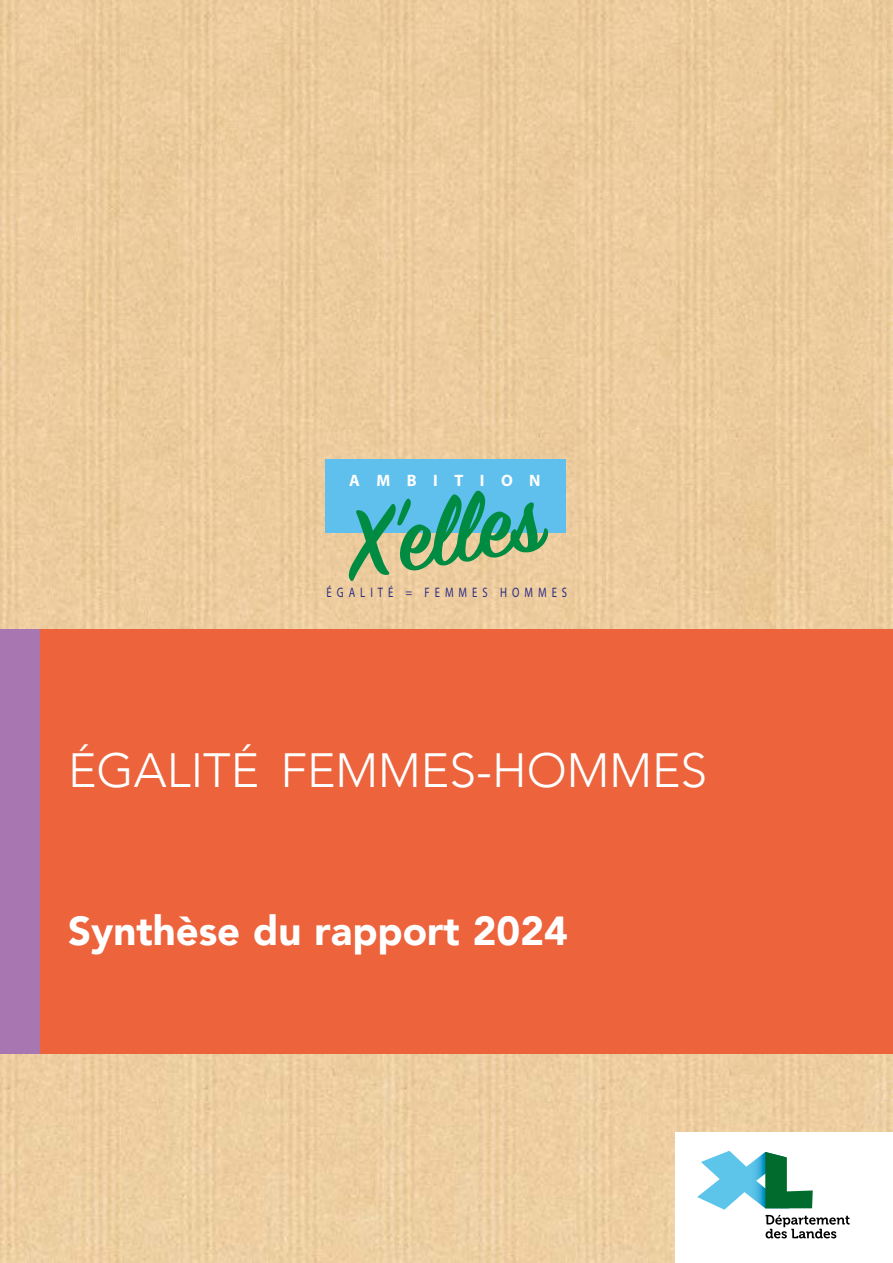
<style>
.page{position:relative;width:893px;height:1263px;background:#fff}
.page>*{position:absolute;margin:0;border:0;box-sizing:border-box;transform-origin:0 0}
.t1{font:600 108.3px "Sign Painter House Script";color:#008b42;scale:.96 1}
.t2{font:300 48px "Avenir";color:#fff}
.t3{font:900 40.5px "Avenir";color:#fff}
.t4{font:700 16.5px "Myriad Pro";letter-spacing:1em;color:#fff}
.t5{font:13.8px "Myriad Pro";letter-spacing:.47em;color:#2d2e83;scale:.78 1}
</style>
<div class="page">
<img style="left:0;top:0;width:893px;height:1263px">
<div style="left:0;top:629px;width:893px;height:424px;background:#ec633c"></div>
<div style="left:676px;top:1132px;width:217px;height:131px;background:#fff"></div>
<svg style="left:697px;top:1151px;width:153px;height:87px"></svg>
<div style="left:0;top:629px;width:40px;height:425px;background:#a877b2"></div>
<div style="left:326px;top:459px;width:240px;height:74px;background:#5fbfed"></div>
<p class="t4" style="left:349px;top:469px;width:193px">AMBITION</p>
<h1 class="t1" style="left:335px;top:482px;width:207px;rotate:-9deg">X’elles</h1>
<p class="t5" style="left:326px;top:583px;width:310px">ÉGALITÉ = FEMMES HOMMES</p>
<p class="t2" style="left:68px;top:742px;width:641px">ÉGALITÉ FEMMES-HOMMES</p>
<p class="t3" style="left:68px;top:896px;width:501px">Synthèse du rapport 2024</p>
</div>
